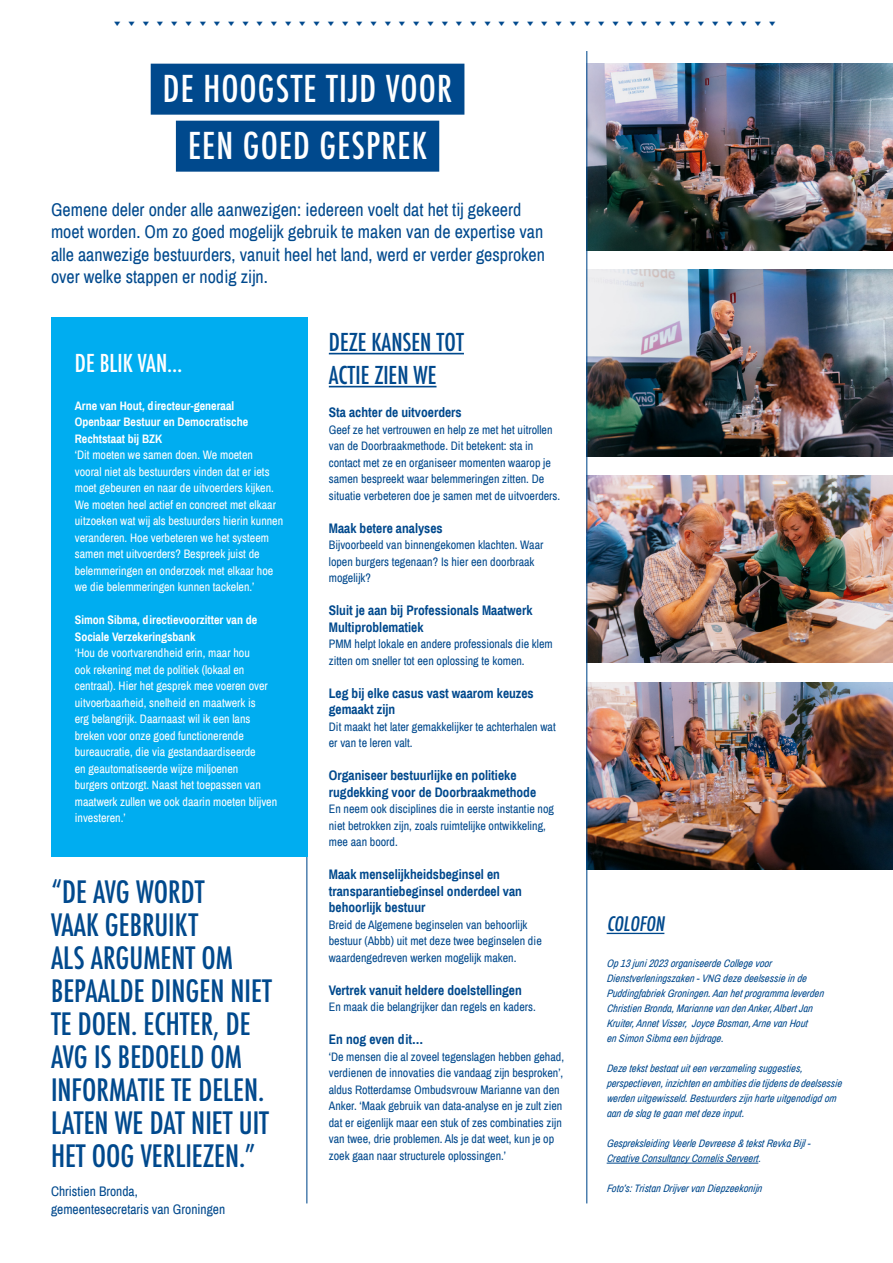
<style>
.page{position:relative;width:893px;height:1263px;background:#fff}
.page>*{position:absolute;margin:0;border:0;box-sizing:border-box;transform-origin:0 0}
.Titel{font:500 condensed 36px "Futura";letter-spacing:.03em;color:#fff}
.Platte_tekst{font:500 condensed 30px/33px "Futura";color:#00498d}
.Platte_tekst-2{font:500 condensed 24px "Futura";color:#00498d}
.Platte_tekst-3{font:500 condensed 24px "Futura";color:#fff}
.t1{font:500 condensed 19.5px "Futura";color:#00498d}
.Platte_tekst-4{font:18px/22.5px "Archivo Narrow";color:#00498d}
.Platte_tekst-5{font:700 13.5px/16.5px "Archivo Narrow";color:#00498d}
.Platte_tekst-6{font:13.5px "Archivo Narrow";color:#00498d}
.Platte_tekst-7{font:12px/16.5px "Archivo Narrow";color:#00498d}
.Platte_tekst-8{font:12px/16.5px "Archivo Narrow";color:#fff}
.Platte_tekst-9{font:700 12px/16.5px "Archivo Narrow";color:#fff}
.t2{font:italic 10.5px/15px "Archivo Narrow";color:#00498d}
.t3{font:6px "Wingdings 3";color:#00498d;scale:1.2 1}
</style>
<div class="page">
<img style="left:587px;top:63px;width:306px;height:187px">
<img style="left:587px;top:270px;width:306px;height:187px">
<img style="left:587px;top:476px;width:306px;height:187px">
<img style="left:587px;top:683px;width:306px;height:187px">
<hr style="left:586px;top:51px;width:1px;height:1152px;background:#00498d">
<hr style="left:329px;top:353px;width:135px;height:1px;background:#00498d">
<hr style="left:329px;top:386px;width:107px;height:1px;background:#00498d">
<hr style="left:306px;top:813px;width:1px;height:390px;background:#00498d">
<hr style="left:607px;top:933px;width:57px;height:1px;background:#00498d">
<hr style="left:607px;top:1163px;width:151px;height:1px;background:#00498d">
<div style="left:151px;top:64px;width:313px;height:51px;background:#00498d"></div>
<div style="left:176px;top:121px;width:263px;height:51px;background:#00498d"></div>
<div style="left:51px;top:317px;width:257px;height:540px;background:#00adf0"></div>
<p class="t3" style="left:114px;top:20px;width:553px">❑ ❑ ❑ ❑ ❑ ❑ ❑ ❑ ❑ ❑ ❑ ❑ ❑ ❑ ❑ ❑ ❑ ❑ ❑ ❑ ❑ ❑ ❑ ❑ ❑ ❑ ❑ ❑ ❑ ❑ ❑ ❑ ❑ ❑ ❑ ❑ ❑ ❑ ❑ ❑ ❑ ❑ ❑ ❑ ❑ ❑ ❑</p>
<p class="Titel" style="left:163px;top:66px;width:291px">DE HOOGSTE TIJD VOOR</p>
<p class="Titel" style="left:188px;top:123px;width:240px">EEN GOED GESPREK</p>
<p class="Platte_tekst-4" style="left:51px;top:198px;width:495px">Gemene deler onder alle aanwezigen: iedereen voelt dat het tij gekeerd moet worden. Om zo goed mogelijk gebruik te maken van de expertise van alle aanwezige bestuurders, vanuit heel het land, werd er verder gesproken over welke stappen er nodig zijn.</p>
<p class="Platte_tekst-3" style="left:75px;top:348px;width:109px">DE BLIK VAN…</p>
<p class="Platte_tekst-9" style="left:75px;top:397px;width:161px">Arne van Hout, directeur-generaal</p>
<p class="Platte_tekst-9" style="left:75px;top:413px;width:175px">Openbaar Bestuur en Democratische<br>Rechtstaat bij BZK</p>
<p class="Platte_tekst-8" style="left:75px;top:447px;width:210px">‘Dit moeten we samen doen. We moeten<br>vooral niet als bestuurders vinden dat er iets moet gebeuren en naar de uitvoerders kijken.<br>We moeten heel actief en concreet met elkaar uitzoeken wat wij als bestuurders hierin kunnen veranderen. Hoe verbeteren we het systeem samen met uitvoerders? Bespreek juist de belemmeringen en onderzoek met elkaar hoe we die belemmeringen kunnen tackelen.’</p>
<p class="Platte_tekst-9" style="left:75px;top:611px;width:184px">Simon Sibma, directievoorzitter van de<br>Sociale Verzekeringsbank</p>
<p class="Platte_tekst-8" style="left:75px;top:645px;width:204px">‘Hou de voortvarendheid erin, maar hou<br>ook rekening met de politiek (lokaal en centraal). Hier het gesprek mee voeren over uitvoerbaarheid, snelheid en maatwerk is<br>erg belangrijk. Daarnaast wil ik een lans breken voor onze goed functionerende bureaucratie, die via gestandaardiseerde<br>en geautomatiseerde wijze miljoenen<br>burgers ontzorgt. Naast het toepassen van maatwerk zullen we ook daarin moeten blijven investeren.’</p>
<p class="Platte_tekst" style="left:51px;top:876px;width:222px">“DE AVG WORDT<br>VAAK GEBRUIKT<br>ALS ARGUMENT OM<br>BEPAALDE DINGEN NIET<br>TE DOEN. ECHTER, DE<br>AVG IS BEDOELD OM<br>INFORMATIE TE DELEN.<br>LATEN WE DAT NIET UIT<br>HET OOG VERLIEZEN.”</p>
<p class="Platte_tekst-6" style="left:51px;top:1182px;width:88px">Christien Bronda,</p>
<p class="Platte_tekst-6" style="left:51px;top:1200px;width:176px">gemeentesecretaris van Groningen</p>
<p class="Platte_tekst-2" style="left:329px;top:327px;width:137px">DEZE KANSEN TOT</p>
<p class="Platte_tekst-2" style="left:329px;top:360px;width:109px">ACTIE ZIEN WE</p>
<p class="Platte_tekst-5" style="left:329px;top:403px;width:134px">Sta achter de uitvoerders</p>
<p class="Platte_tekst-7" style="left:329px;top:421px;width:233px">Geef ze het vertrouwen en help ze met het uitrollen van de Doorbraakmethode. Dit betekent: sta in contact met ze en organiseer momenten waarop je samen bespreekt waar belemmeringen zitten. De situatie verbeteren doe je samen met de uitvoerders.</p>
<p class="Platte_tekst-5" style="left:329px;top:519px;width:115px">Maak betere analyses</p>
<p class="Platte_tekst-7" style="left:329px;top:536px;width:216px">Bijvoorbeeld van binnengekomen klachten. Waar lopen burgers tegenaan? Is hier een doorbraak mogelijk?</p>
<p class="Platte_tekst-5" style="left:329px;top:601px;width:205px">Sluit je aan bij Professionals Maatwerk<br>Multiproblematiek</p>
<p class="Platte_tekst-7" style="left:329px;top:635px;width:225px">PMM helpt lokale en andere professionals die klem zitten om sneller tot een oplossing te komen.</p>
<p class="Platte_tekst-5" style="left:329px;top:684px;width:206px">Leg bij elke casus vast waarom keuzes gemaakt zijn</p>
<p class="Platte_tekst-7" style="left:329px;top:718px;width:228px">Dit maakt het later gemakkelijker te achterhalen wat er van te leren valt.</p>
<p class="Platte_tekst-5" style="left:329px;top:766px;width:209px">Organiseer bestuurlijke en politieke rugdekking voor de Doorbraakmethode</p>
<p class="Platte_tekst-7" style="left:329px;top:800px;width:227px">En neem ook disciplines die in eerste instantie nog niet betrokken zijn, zoals ruimtelijke ontwikkeling, mee aan boord.</p>
<p class="Platte_tekst-5" style="left:329px;top:865px;width:195px">Maak menselijkheidsbeginsel en transparantiebeginsel onderdeel van behoorlijk bestuur</p>
<p class="Platte_tekst-7" style="left:329px;top:916px;width:214px">Breid de Algemene beginselen van behoorlijk bestuur (Abbb) uit met deze twee beginselen die waardengedreven werken mogelijk maken.</p>
<p class="Platte_tekst-5" style="left:329px;top:981px;width:194px">Vertrek vanuit heldere doelstellingen</p>
<p class="Platte_tekst-7" style="left:329px;top:998px;width:208px">En maak die belangrijker dan regels en kaders.</p>
<p class="Platte_tekst-5" style="left:329px;top:1030px;width:96px">En nog even dit…</p>
<p class="Platte_tekst-7" style="left:329px;top:1048px;width:237px">‘De mensen die al zoveel tegenslagen hebben gehad, verdienen de innovaties die vandaag zijn besproken’, aldus Rotterdamse Ombudsvrouw Marianne van den Anker. ‘Maak gebruik van data-analyse en je zult zien dat er eigenlijk maar een stuk of zes combinaties zijn van twee, drie problemen. Als je dat weet, kun je op zoek gaan naar structurele oplossingen.’</p>
<p class="t1" style="left:607px;top:912px;width:63px">COLOFON</p>
<p class="t2" style="left:607px;top:956px;width:221px">Op 13 juni2023 organiseerde College voor Dienstverleningszaken -VNG deze deelsessie in de Puddingfabriek Groningen.Aan hetprogramma leverden Christien Bronda,Marianne van den Anker,AlbertJan</p>
<p class="t2" style="left:607px;top:1016px;width:204px">Kruiter,AnnetVisser, Joyce Bosman,Arne van Hout</p>
<p class="t2" style="left:607px;top:1031px;width:120px">en Simon Sibma een bijdrage.</p>
<p class="t2" style="left:607px;top:1061px;width:239px">Deze tekstbestaatuiteen verzameling suggesties, perspectieven,inzichten en ambities die tijdens de deelsessie werden uitgewisseld.Bestuurders zijn harte uitgenodigd om aan de slag te gaan metdeze input.</p>
<p class="t2" style="left:607px;top:1136px;width:207px">Gespreksleiding Veerle Devreese &amp; tekstRevka Bijl-<br>Creative Consultancy Cornelis Serveert.</p>
<p class="t2" style="left:607px;top:1181px;width:159px">Foto’s:Tristan Drijvervan Diepzeekonijn</p>
</div>
